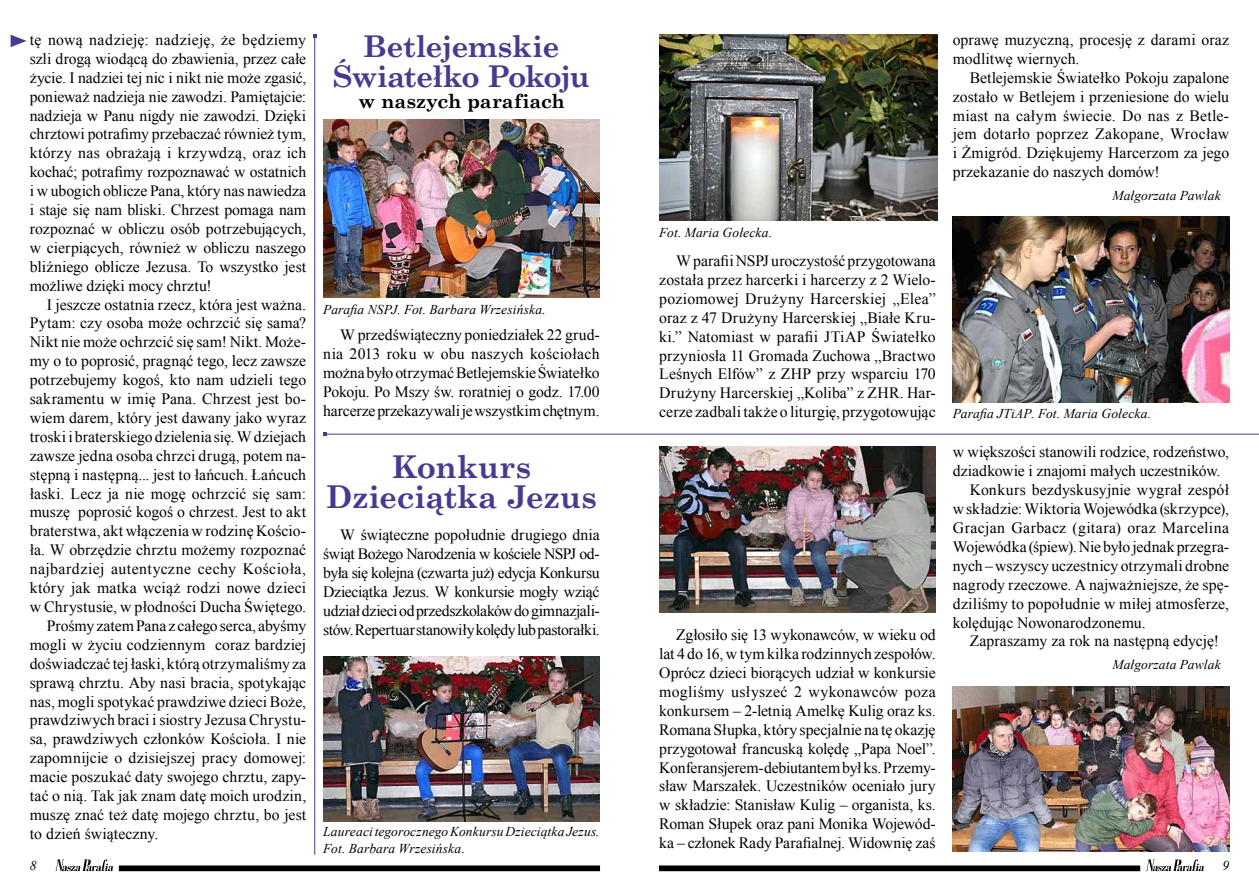
<style>
.page{position:relative;width:1259px;height:893px;background:#fff}
.page>*{position:absolute;margin:0;border:0;box-sizing:border-box;transform-origin:0 0}
.t1{font:700 31.5px/30px "Century Schoolbook";letter-spacing:-.015em;color:#473a91;text-align:center}
.t2{font:700 30px/30px "Century Schoolbook";letter-spacing:-.025em;color:#473a91;text-align:center}
.t3{font:700 19.5px "Century Schoolbook";letter-spacing:-.005em;color:#000}
.t4{font:15.75px/18.9px "Times New Roman";letter-spacing:.005em;color:#000;text-align:justify}
.t5{font:15.75px "Times New Roman";letter-spacing:.025em;color:#000}
.t6{font:15.75px "Times New Roman";letter-spacing:.03em;color:#000}
.t7{font:italic 13.5px/16.2px "Times New Roman";letter-spacing:.01em;color:#000}
</style>
<div class="page">
<svg style="left:11px;top:35px;width:16px;height:12px"></svg>
<svg style="left:1146px;top:859px;width:57px;height:12px"></svg>
<div style="left:659px;top:866px;width:480px;height:5px;background:#000"></div>
<svg style="left:55px;top:859px;width:58px;height:12px"></svg>
<div style="left:119px;top:866px;width:480px;height:5px;background:#000"></div>
<img style="left:323px;top:119px;width:277px;height:178px">
<img style="left:659px;top:34px;width:278px;height:186px">
<img style="left:952px;top:217px;width:277px;height:185px">
<img style="left:323px;top:656px;width:277px;height:165px">
<img style="left:659px;top:446px;width:276px;height:166px">
<img style="left:952px;top:687px;width:277px;height:164px">
<hr style="left:314px;top:36px;width:1px;height:819px;background:#473a91">
<hr style="left:325px;top:434px;width:934px;height:1px;background:#473a91">
<p class="t4" style="left:30px;top:30px;width:278px">tę nową nadzieję: nadzieję, że będziemy szli drogą wiodącą do zbawienia, przez całe życie. I nadziei tej nic i nikt nie może zgasić, ponieważ nadzieja nie zawodzi. Pamiętajcie: nadzieja w Panu nigdy nie zawodzi. Dzięki chrztowi potrafimy przebaczać również tym, którzy nas obrażają i krzywdzą, oraz ich kochać; potrafimy rozpoznawać w ostatnich i w ubogich oblicze Pana, który nas nawiedza i staje się nam bliski. Chrzest pomaga nam rozpoznać w obliczu osób potrzebujących, w cierpiących, również w obliczu naszego bliźniego oblicze Jezusa. To wszystko jest możliwe dzięki mocy chrztu!</p>
<p class="t4" style="left:47px;top:295px;width:261px">I jeszcze ostatnia rzecz, która jest ważna.</p>
<p class="t4" style="left:30px;top:313px;width:278px">Pytam: czy osoba może ochrzcić się sama?</p>
<p class="t4" style="left:30px;top:332px;width:278px">Nikt nie może ochrzcić się sam! Nikt. Może-</p>
<p class="t4" style="left:30px;top:351px;width:278px">my o to poprosić, pragnąć tego, lecz zawsze</p>
<p class="t4" style="left:30px;top:370px;width:278px">potrzebujemy kogoś, kto nam udzieli tego</p>
<p class="t4" style="left:30px;top:389px;width:278px">sakramentu w imię Pana. Chrzest jest bo-</p>
<p class="t4" style="left:30px;top:408px;width:278px">wiem darem, który jest dawany jako wyraz</p>
<p class="t4" style="left:30px;top:427px;width:278px">troski i braterskiego dzielenia się. W dziejach</p>
<p class="t4" style="left:30px;top:446px;width:278px">zawsze jedna osoba chrzci drugą, potem na-</p>
<p class="t4" style="left:30px;top:465px;width:278px">stępną i następną... jest to łańcuch. Łańcuch</p>
<p class="t4" style="left:30px;top:484px;width:278px">łaski. Lecz ja nie mogę ochrzcić się sam:</p>
<p class="t4" style="left:30px;top:502px;width:278px">muszę poprosić kogoś o chrzest. Jest to akt</p>
<p class="t4" style="left:30px;top:521px;width:278px">braterstwa, akt włączenia w rodzinę Kościo-</p>
<p class="t4" style="left:30px;top:540px;width:278px">ła. W obrzędzie chrztu możemy rozpoznać</p>
<p class="t5" style="left:30px;top:558px;width:278px">najbardziej autentyczne cechy Kościoła,</p>
<p class="t4" style="left:30px;top:578px;width:278px">który jak matka wciąż rodzi nowe dzieci</p>
<p class="t4" style="left:30px;top:597px;width:278px">w Chrystusie, w płodności Ducha Świętego.</p>
<p class="t4" style="left:47px;top:616px;width:261px">Prośmy zatem Pana z całego serca, abyśmy</p>
<p class="t4" style="left:30px;top:635px;width:278px">mogli w życiu codziennym coraz bardziej</p>
<p class="t4" style="left:30px;top:654px;width:278px">doświadczać tej łaski, którą otrzymaliśmy za</p>
<p class="t4" style="left:30px;top:673px;width:278px">sprawą chrztu. Aby nasi bracia, spotykając</p>
<p class="t4" style="left:30px;top:691px;width:278px">nas, mogli spotykać prawdziwe dzieci Boże,</p>
<p class="t4" style="left:30px;top:710px;width:278px">prawdziwych braci i siostry Jezusa Chrystu-</p>
<p class="t4" style="left:30px;top:729px;width:278px">sa, prawdziwych członków Kościoła. I nie</p>
<p class="t4" style="left:30px;top:748px;width:278px">zapomnijcie o dzisiejszej pracy domowej:</p>
<p class="t4" style="left:30px;top:767px;width:278px">macie poszukać daty swojego chrztu, zapy-</p>
<p class="t4" style="left:30px;top:786px;width:278px">tać o nią. Tak jak znam datę moich urodzin,</p>
<p class="t4" style="left:30px;top:805px;width:278px">muszę znać też datę mojego chrztu, bo jest</p>
<p class="t4" style="left:30px;top:824px;width:130px">to dzień świąteczny.</p>
<h2 class="t2" style="left:333px;top:32px;width:258px">Betlejemskie<br>Światełko Pokoju</h2>
<p class="t3" style="left:358px;top:89px;width:208px">w naszych parafiach</p>
<p class="t7" style="left:323px;top:301px;width:224px">Parafia NSPJ. Fot. Barbara Wrzesińska.</p>
<p class="t4" style="left:323px;top:325px;width:278px;text-indent:17px">W przedświąteczny poniedziałek 22 grud&shy;nia 2013 roku w obu naszych kościołach można było otrzymać Betlejemskie Światełko Pokoju. Po Mszy św. roratniej o godz. 17.00 harcerze przekazywali je wszystkim chętnym.</p>
<h1 class="t1" style="left:326px;top:453px;width:272px">Konkurs<br>Dzieciątka Jezus</h1>
<p class="t4" style="left:323px;top:525px;width:278px;text-indent:17px">W świąteczne popołudnie drugiego dnia świąt Bożego Narodzenia w kościele NSPJ od&shy;była się kolejna (czwarta już) edycja Konkursu Dzieciątka Jezus. W konkursie mogły wziąć udział dzieci od przedszkolaków do gimnazjali&shy;stów. Repertuar stanowiły kolędy lub pastorałki.</p>
<p class="t7" style="left:323px;top:823px;width:278px">Laureaci tegorocznego Konkursu Dzieciątka Jezus.<br>Fot. Barbara Wrzesińska.</p>
<p class="t7" style="left:659px;top:224px;width:115px">Fot. Maria Gołecka.</p>
<p class="t4" style="left:659px;top:251px;width:278px;text-indent:17px">W parafii NSPJ uroczystość przygotowana została przez harcerki i harcerzy z 2 Wielo&shy;poziomowej Drużyny Harcerskiej „Elea” oraz z 47 Drużyny Harcerskiej „Białe Kru&shy;ki.” Natomiast w parafii JTiAP Światełko przyniosła 11 Gromada Zuchowa „Bractwo Leśnych Elfów” z ZHP przy wsparciu 170<br>Drużyny Harcerskiej „Koliba” z ZHR. Har&shy;cerze zadbali także o liturgię, przygotowując</p>
<p class="t4" style="left:659px;top:625px;width:278px;text-indent:17px">Zgłosiło się 13 wykonawców, w wieku od lat 4 do 16, w tym kilka rodzinnych zespołów.<br>Oprócz dzieci biorących udział w konkursie mogliśmy usłyszeć 2 wykonawców poza konkursem – 2-letnią Amelkę Kulig oraz ks.<br>Romana Słupka, który specjalnie na tę okazję przygotował francuską kolędę „Papa Noel”.<br>Konferansjerem-debiutantem był ks. Przemy&shy;sław Marszałek. Uczestników oceniało jury w składzie: Stanisław Kulig – organista, ks.<br>Roman Słupek oraz pani Monika Wojewód&shy;ka – członek Rady Parafialnej. Widownię zaś</p>
<p class="t4" style="left:952px;top:30px;width:278px">oprawę muzyczną, procesję z darami oraz modlitwę wiernych.</p>
<p class="t4" style="left:952px;top:68px;width:278px;text-indent:17px">Betlejemskie Światełko Pokoju zapalone zostało w Betlejem i przeniesione do wielu miast na całym świecie. Do nas z Betle&shy;jem dotarło poprzez Zakopane, Wrocław i Żmigród. Dziękujemy Harcerzom za jego przekazanie do naszych domów!</p>
<p class="t7" style="left:1112px;top:187px;width:110px">Małgorzata Pawlak</p>
<p class="t7" style="left:952px;top:405px;width:200px">Parafia JTiAP. Fot. Maria Gołecka.</p>
<p class="t4" style="left:952px;top:442px;width:278px">w większości stanowili rodzice, rodzeństwo,</p>
<p class="t4" style="left:952px;top:461px;width:269px">dziadkowie i znajomi małych uczestników.</p>
<p class="t4" style="left:969px;top:480px;width:261px">Konkurs bezdyskusyjnie wygrał zespół</p>
<p class="t4" style="left:952px;top:499px;width:278px">w składzie: Wiktoria Wojewódka (skrzypce),</p>
<p class="t6" style="left:952px;top:517px;width:278px">Gracjan Garbacz (gitara) oraz Marcelina</p>
<p class="t4" style="left:952px;top:537px;width:278px">Wojewódka (śpiew). Nie było jednak przegra-</p>
<p class="t4" style="left:952px;top:556px;width:278px">nych – wszyscy uczestnicy otrzymali drobne</p>
<p class="t4" style="left:952px;top:575px;width:278px">nagrody rzeczowe. A najważniejsze, że spę-</p>
<p class="t4" style="left:952px;top:594px;width:278px">dziliśmy to popołudnie w miłej atmosferze,</p>
<p class="t4" style="left:952px;top:613px;width:194px">kolędując Nowonarodzonemu.</p>
<p class="t4" style="left:969px;top:631px;width:251px">Zapraszamy za rok na następną edycję!</p>
<p class="t7" style="left:1112px;top:656px;width:110px">Małgorzata Pawlak</p>
<p class="t7" style="left:30px;top:857px;width:8px">8</p>
<p class="t7" style="left:1222px;top:857px;width:8px">9</p>
</div>
